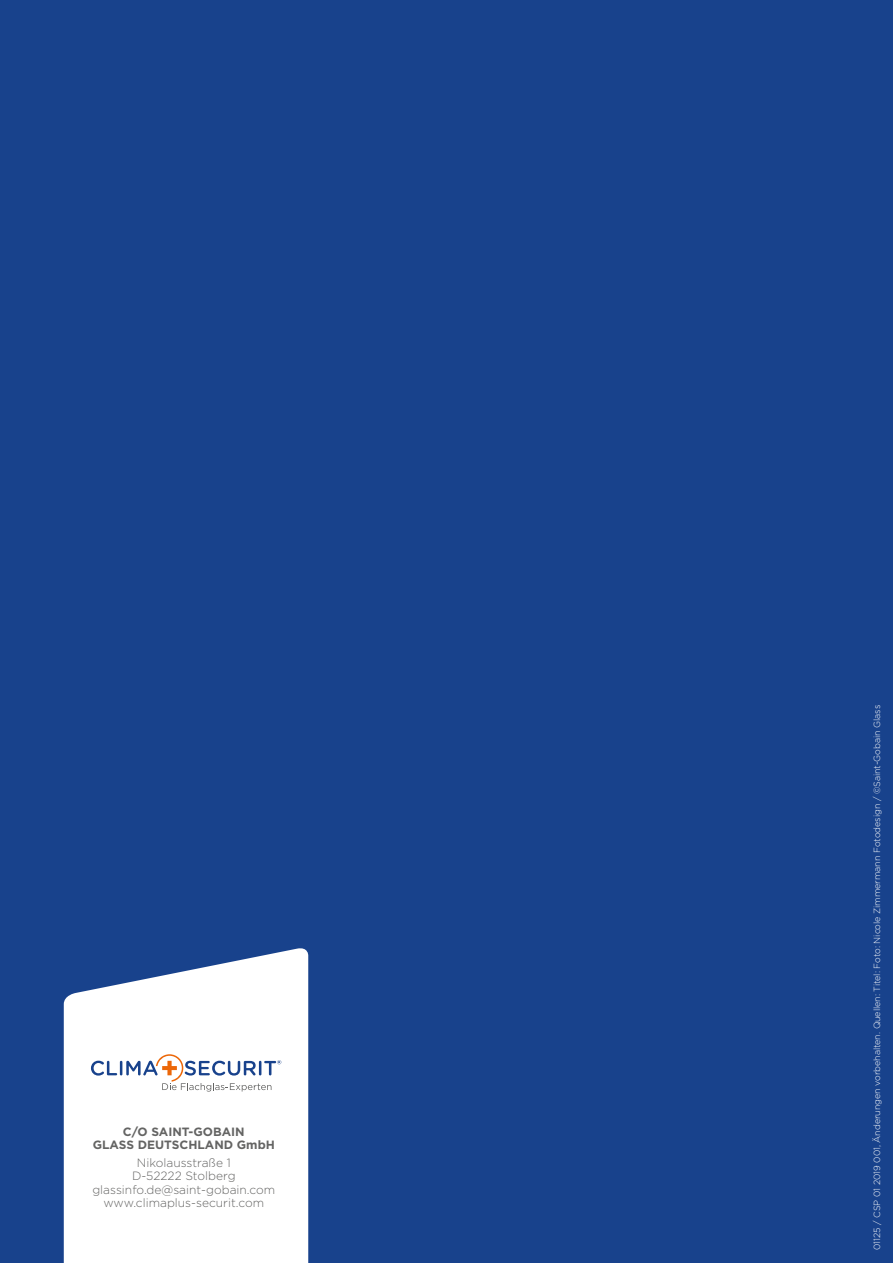
<style>
.page{position:relative;width:893px;height:1263px;background:#18428c}
.page>*{position:absolute;margin:0;border:0;box-sizing:border-box;transform-origin:0 0}
.t1{font:300 12px/13.5px "Gotham";color:#646463;text-align:center}
.t2{font:700 12px/13.5px "Gotham";color:#646463;text-align:center}
.t3{font:300 9px "Gotham";letter-spacing:-.005em;color:#fff}
</style>
<div class="page">
<svg style="left:64px;top:948px;width:244px;height:315px;background:#eceff5"></svg>
<svg style="left:91px;top:1054px;width:190px;height:37px;background:#dddee5"></svg>
<h1 class="t2" style="left:93px;top:1124px;width:184px">C/O SAINT-GOBAIN<br>GLASS DEUTSCHLAND GmbH</h1>
<h1 class="t1" style="left:92px;top:1155px;width:184px">Nikolausstraße 1<br>D-52222 Stolberg glassinfo.de@saint-gobain.com www.climaplus-securit.com</h1>
<p class="t3" style="left:872px;top:1250px;width:547px;rotate:-90deg">01125 / CSP 01 2019 001, Änderungen vorbehalten. Quellen: Titel: Foto: Nicole Zimmermann Fotodesign / ©Saint-Gobain Glass</p>
</div>
